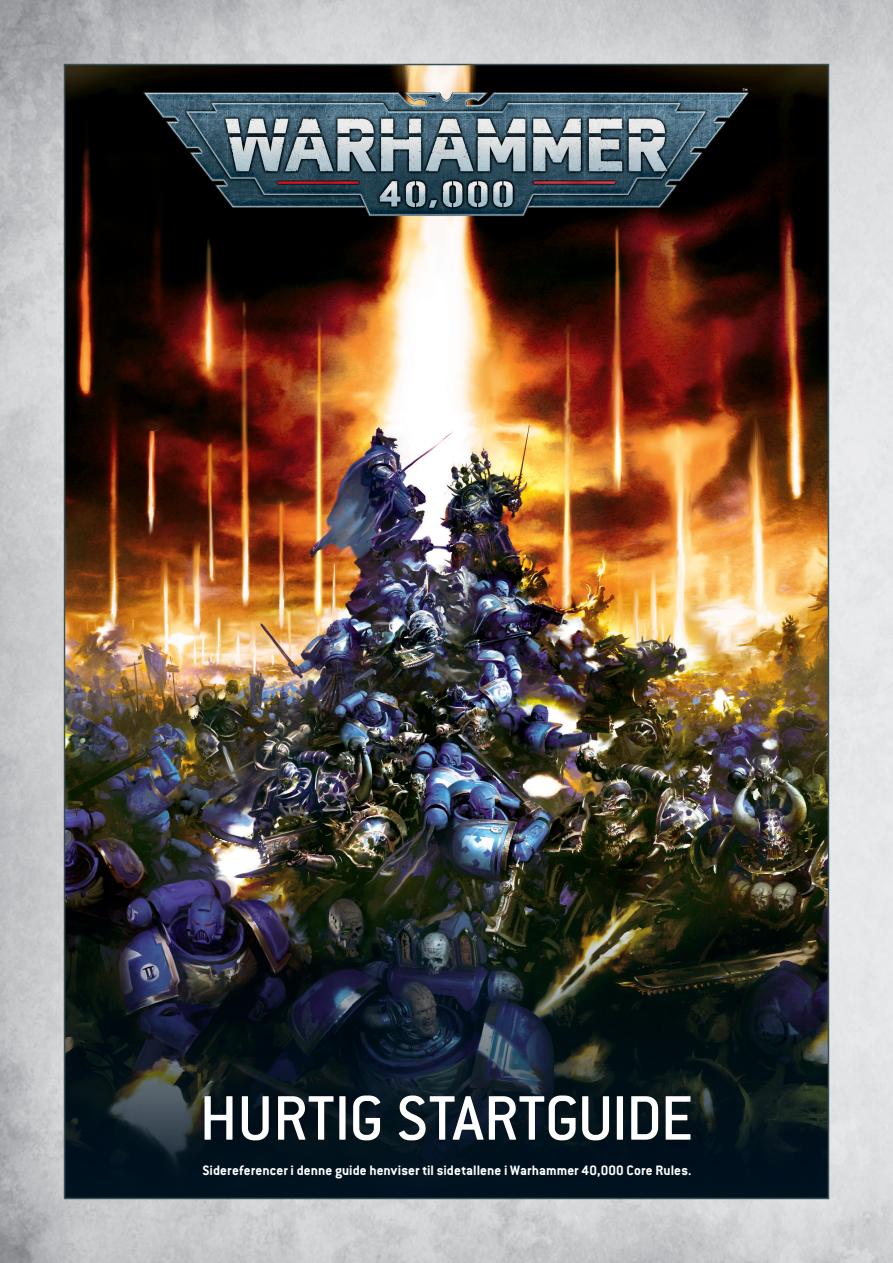
<style>
.page{position:relative;width:893px;height:1263px;background:#fff}
.page>*{position:absolute;margin:0;border:0;box-sizing:border-box;transform-origin:0 0}
.t1{font:500 69px "Conduit ITC Std";letter-spacing:-.015em;color:#fff}
.t2{font:700 15px "Conduit ITC Std";letter-spacing:.005em;color:#fff}
.t3{font:13.5px "Conduit ITC Std";color:#fff}
</style>
<div class="page">
<img style="left:0;top:0;width:893px;height:595px">
<img style="left:0;top:595px;width:893px;height:668px">
<img style="left:67px;top:67px;width:759px;height:1129px">
<img style="left:128px;top:66px;width:637px;height:176px">
<p class="t3" style="left:742px;top:83px;width:7px">™</p>
<h1 class="t1" style="left:199px;top:1076px;width:496px">HURTIG STARTGUIDE</h1>
<p class="t2" style="left:202px;top:1161px;width:491px">Sidereferencer i denne guide henviser til sidetallene i Warhammer 40,000 Core Rules.</p>
</div>
